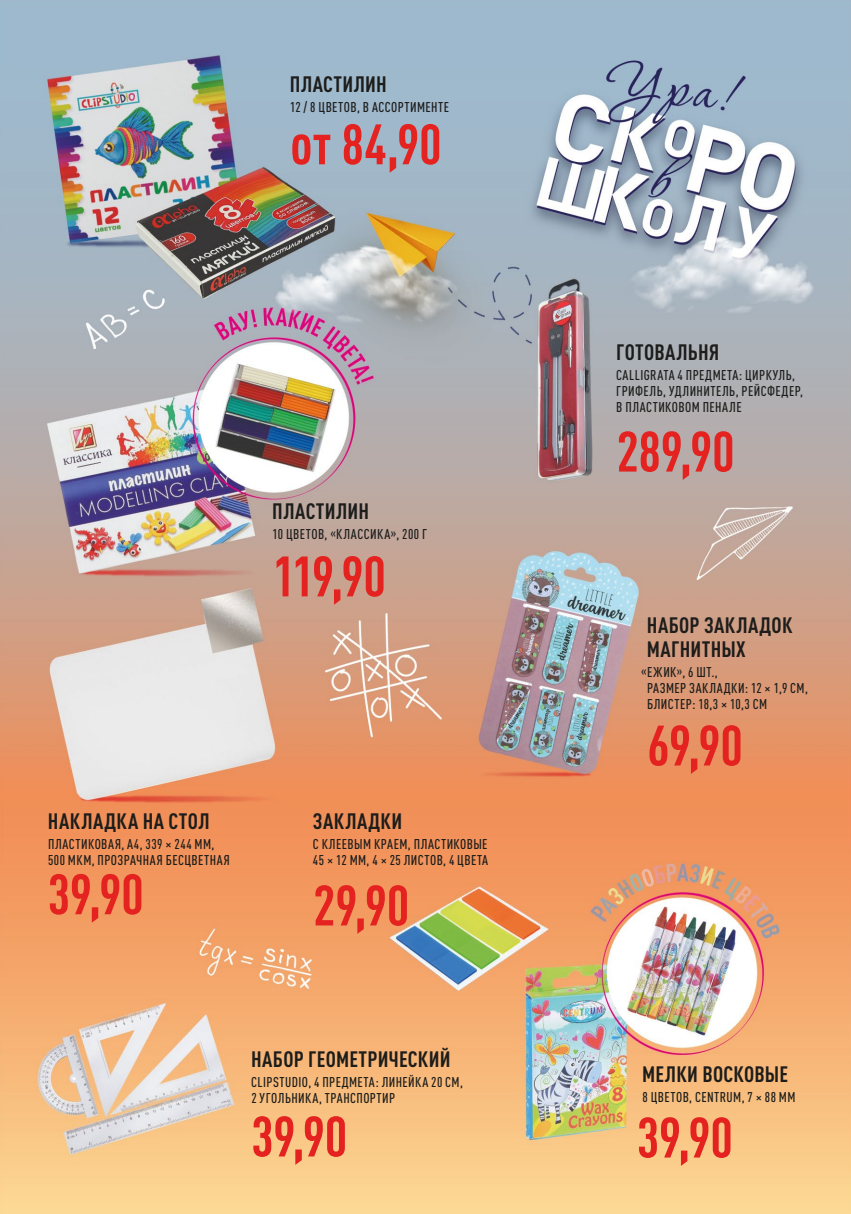
<style>
.page{position:relative;width:851px;height:1214px;background:#fff}
.page>*{position:absolute;margin:0;border:0;box-sizing:border-box;transform-origin:0 0}
.t1{font:700 condensed 56px "DIN Pro";letter-spacing:-.005em;color:#e42320}
.t2{font:700 condensed 22px/24.2px "DIN Pro";letter-spacing:.015em;color:#1d1d1b}
.t3{font:500 condensed 14px/16px "DIN Pro";letter-spacing:.03em;color:#1d1d1b}
</style>
<div class="page">
<img style="left:0;top:0;width:850px;height:1213px">
<h2 class="t2" style="left:290px;top:71px;width:98px">ПЛАСТИЛИН</h2>
<p class="t3" style="left:290px;top:98px;width:161px">12 / 8 ЦВЕТОВ, В АССОРТИМЕНТЕ</p>
<h1 class="t1" style="left:290px;top:102px;width:153px">от 84,90</h1>
<h2 class="t2" style="left:272px;top:497px;width:98px">ПЛАСТИЛИН</h2>
<p class="t3" style="left:272px;top:524px;width:156px">10 ЦВЕТОВ, «КЛАССИКА», 200 Г</p>
<h1 class="t1" style="left:272px;top:534px;width:115px">119,90</h1>
<h2 class="t2" style="left:48px;top:806px;width:163px">НАКЛАДКА НА СТОЛ</h2>
<p class="t3" style="left:48px;top:834px;width:183px">ПЛАСТИКОВАЯ, А4, 339 × 244 ММ,<br>500 МКМ, ПРОЗРАЧНАЯ БЕСЦВЕТНАЯ</p>
<h1 class="t1" style="left:48px;top:851px;width:98px">39,90</h1>
<h2 class="t2" style="left:313px;top:807px;width:91px">ЗАКЛАДКИ</h2>
<p class="t3" style="left:313px;top:835px;width:177px">С КЛЕЕВЫМ КРАЕМ, ПЛАСТИКОВЫЕ<br>45 × 12 ММ, 4 × 25 ЛИСТОВ, 4 ЦВЕТА</p>
<h1 class="t1" style="left:313px;top:863px;width:98px">29,90</h1>
<h2 class="t2" style="left:616px;top:338px;width:105px">ГОТОВАЛЬНЯ</h2>
<p class="t3" style="left:616px;top:365px;width:188px">CALLIGRATA 4 ПРЕДМЕТА: ЦИРКУЛЬ,<br>ГРИФЕЛЬ, УДЛИНИТЕЛЬ, РЕЙСФЕДЕР,<br>В ПЛАСТИКОВОМ ПЕНАЛЕ</p>
<h1 class="t1" style="left:616px;top:409px;width:120px">289,90</h1>
<h2 class="t2" style="left:646px;top:611px;width:147px">НАБОР ЗАКЛАДОК<br>МАГНИТНЫХ</h2>
<p class="t3" style="left:647px;top:663px;width:162px;text-indent:-6px">«ЕЖИК», 6 ШТ.,<br>РАЗМЕР ЗАКЛАДКИ: 12 × 1,9 СМ,<br>БЛИСТЕР: 18,3 × 10,3 СМ</p>
<h1 class="t1" style="left:647px;top:703px;width:97px">69,90</h1>
<h2 class="t2" style="left:251px;top:1045px;width:201px">НАБОР ГЕОМЕТРИЧЕСКИЙ</h2>
<p class="t3" style="left:251px;top:1072px;width:213px">CLIPSTUDIO, 4 ПРЕДМЕТА: ЛИНЕЙКА 20 СМ,<br>2 УГОЛЬНИКА, ТРАНСПОРТИР</p>
<h2 class="t2" style="left:642px;top:1059px;width:147px">МЕЛКИ ВОСКОВЫЕ</h2>
<p class="t3" style="left:642px;top:1087px;width:154px">8 ЦВЕТОВ, CENTRUM, 7 × 88 ММ</p>
<h1 class="t1" style="left:251px;top:1094px;width:98px">39,90</h1>
<h1 class="t1" style="left:636px;top:1095px;width:98px">39,90</h1>
</div>
